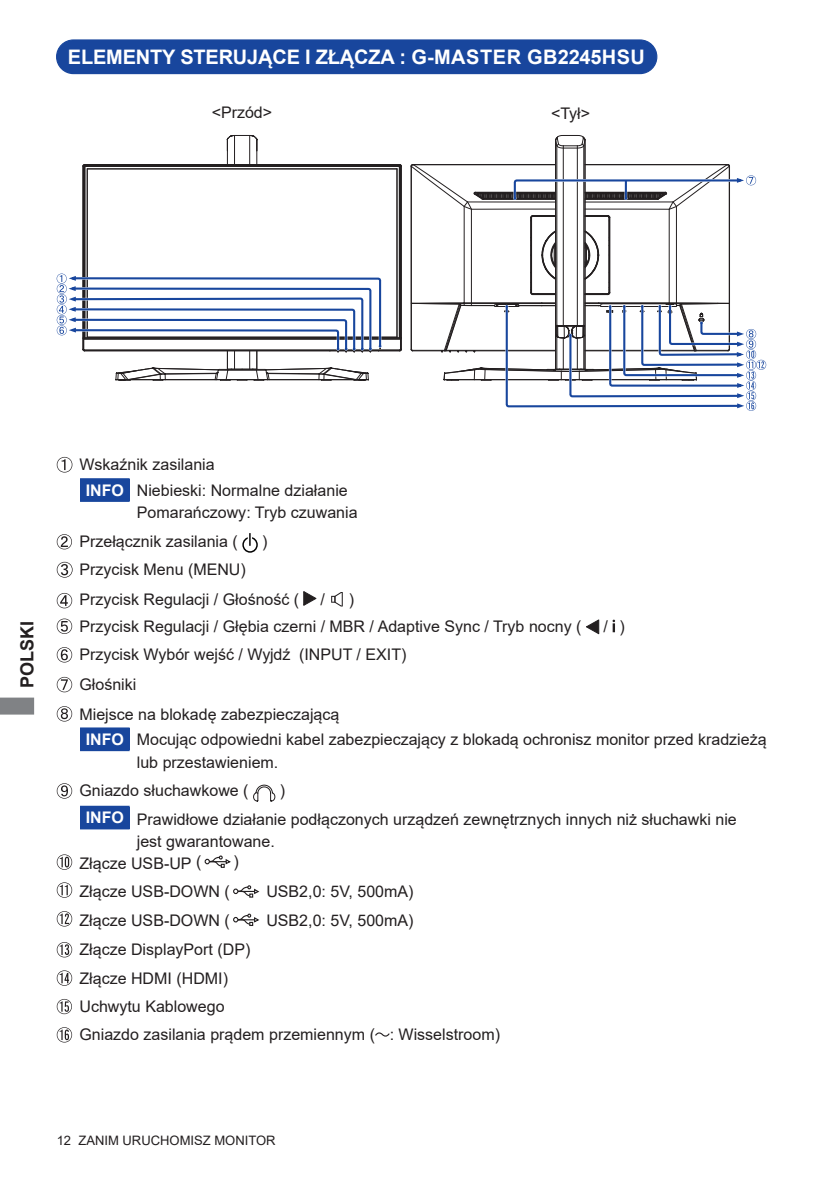
<style>
.page{position:relative;width:840px;height:1191px;background:#fff}
.page>*{position:absolute;margin:0;border:0;box-sizing:border-box;transform-origin:0 0}
.t1{font:700 20px "Arial";letter-spacing:-.01em;color:#fff}
.t2{font:700 18px "Arial";color:#231f20}
.t3{font:16px/28.4px "Arial";color:#231f20}
.t4{font:700 16px "Arial";color:#fff}
.t5{font:13px "Arial";color:#231f20}
</style>
<div class="page">
<svg style="left:0;top:697px;width:34px;height:17px"></svg>
<svg style="left:57px;top:457px;width:15px;height:15px"></svg>
<svg style="left:57px;top:534px;width:15px;height:15px"></svg>
<div style="left:242px;top:537px;width:16px;height:16px;border:1px solid #000;border-radius:50%"></div>
<svg style="left:247px;top:533px;width:5px;height:13px"></svg>
<svg style="left:249px;top:533px;width:1px;height:13px"></svg>
<svg style="left:57px;top:562px;width:15px;height:15px"></svg>
<svg style="left:57px;top:593px;width:15px;height:15px"></svg>
<svg style="left:303px;top:591px;width:13px;height:15px"></svg>
<svg style="left:340px;top:592px;width:3px;height:15px"></svg>
<svg style="left:331px;top:592px;width:11px;height:14px"></svg>
<svg style="left:57px;top:618px;width:15px;height:16px"></svg>
<svg style="left:586px;top:619px;width:13px;height:15px"></svg>
<svg style="left:612px;top:619px;width:2px;height:13px"></svg>
<svg style="left:57px;top:647px;width:15px;height:15px"></svg>
<svg style="left:57px;top:677px;width:15px;height:15px"></svg>
<svg style="left:57px;top:706px;width:15px;height:15px"></svg>
<svg style="left:57px;top:783px;width:15px;height:15px"></svg>
<svg style="left:253px;top:784px;width:22px;height:17px"></svg>
<svg style="left:57px;top:854px;width:15px;height:16px"></svg>
<svg style="left:204px;top:855px;width:27px;height:13px"></svg>
<svg style="left:57px;top:882px;width:15px;height:15px"></svg>
<svg style="left:233px;top:885px;width:27px;height:12px"></svg>
<svg style="left:57px;top:911px;width:15px;height:15px"></svg>
<svg style="left:233px;top:913px;width:27px;height:13px"></svg>
<svg style="left:57px;top:942px;width:15px;height:15px"></svg>
<svg style="left:57px;top:970px;width:15px;height:15px"></svg>
<svg style="left:57px;top:999px;width:15px;height:15px"></svg>
<svg style="left:57px;top:1027px;width:15px;height:15px"></svg>
<svg style="left:375px;top:1032px;width:14px;height:4px"></svg>
<div style="left:80px;top:479px;width:49px;height:22px;background:#18469d"></div>
<hr style="left:80px;top:500px;width:49px;height:2px;background:#18469d">
<hr style="left:80px;top:478px;width:49px;height:2px;background:#18469d">
<div style="left:80px;top:728px;width:49px;height:22px;background:#18469d"></div>
<hr style="left:80px;top:749px;width:49px;height:2px;background:#18469d">
<hr style="left:80px;top:727px;width:49px;height:2px;background:#18469d">
<div style="left:80px;top:806px;width:49px;height:22px;background:#18469d"></div>
<hr style="left:80px;top:827px;width:49px;height:2px;background:#18469d">
<hr style="left:80px;top:805px;width:49px;height:2px;background:#18469d">
<div style="left:57px;top:40px;width:599px;height:34px;background:#18469d;border-radius:17px"></div>
<div style="left:56px;top:39px;width:601px;height:35px;border:1px solid #18469d;border-radius:17px"></div>
<hr style="left:410px;top:166px;width:1px;height:183px;background:#231f20">
<hr style="left:411px;top:166px;width:1px;height:137px;background:#231f20">
<hr style="left:463px;top:206px;width:1px;height:97px;background:#231f20">
<hr style="left:471px;top:209px;width:1px;height:96px;background:#231f20">
<hr style="left:668px;top:209px;width:1px;height:95px;background:#231f20">
<hr style="left:675px;top:206px;width:1px;height:97px;background:#231f20">
<hr style="left:728px;top:166px;width:1px;height:183px;background:#231f20">
<hr style="left:555px;top:140px;width:1px;height:229px;background:#231f20">
<hr style="left:556px;top:146px;width:1px;height:223px;background:#231f20">
<hr style="left:562px;top:146px;width:1px;height:180px;background:#231f20">
<hr style="left:576px;top:146px;width:1px;height:180px;background:#231f20">
<hr style="left:583px;top:146px;width:1px;height:223px;background:#231f20">
<hr style="left:584px;top:140px;width:1px;height:229px;background:#231f20">
<svg style="left:555px;top:135px;width:30px;height:14px"></svg>
<svg style="left:410px;top:164px;width:345px;height:131px"></svg>
<svg style="left:410px;top:302px;width:355px;height:109px"></svg>
<svg style="left:57px;top:135px;width:345px;height:246px"></svg>
<p class="t1" style="left:68px;top:43px;width:578px">ELEMENTY STERUJĄCE I ZŁĄCZA : G-MASTER GB2245HSU</p>
<p class="t3" style="left:211px;top:98px;width:62px">&lt;Przód&gt;</p>
<p class="t3" style="left:550px;top:99px;width:41px">&lt;Tył&gt;</p>
<p class="t2" style="left:14px;top:688px;width:69px;rotate:-90deg">POLSKI</p>
<p class="t3" style="left:137px;top:452px;width:212px;line-height:25.6px;text-indent:-57px">Wskaźnik zasilania<br>Niebieski: Normalne działanie</p>
<p class="t3" style="left:79px;top:498px;width:279px;text-indent:57px">Pomarańczowy: Tryb czuwania<br>Przełącznik zasilania (</p>
<p class="t4" style="left:86px;top:479px;width:40px">INFO</p>
<p class="t3" style="left:262px;top:527px;width:7px">)</p>
<p class="t3" style="left:79px;top:554px;width:221px;line-height:29.6px">Przycisk Menu (MENU)<br>Przycisk Regulacji / Głośność (</p>
<p class="t3" style="left:79px;top:585px;width:503px;line-height:27px;text-indent:269px">)<br>Przycisk Regulacji / Głębia czerni / MBR / Adaptive Sync / Tryb nocny (</p>
<p class="t3" style="left:320px;top:585px;width:6px">/</p>
<p class="t3" style="left:603px;top:612px;width:23px">/ )</p>
<p class="t3" style="left:79px;top:639px;width:328px;line-height:29.8px">Przycisk Wybór wejść / Wyjdź (INPUT / EXIT)<br>Głośniki<br>Miejsce na blokadę zabezpieczającą</p>
<p class="t3" style="left:137px;top:728px;width:631px;line-height:22.6px">Mocując odpowiedni kabel zabezpieczający z blokadą ochronisz monitor przed kradzieżą lub przestawieniem.</p>
<p class="t3" style="left:79px;top:776px;width:170px">Gniazdo słuchawkowe (</p>
<p class="t4" style="left:86px;top:728px;width:40px">INFO</p>
<p class="t3" style="left:137px;top:776px;width:601px;text-indent:143px">)<br>Prawidłowe działanie podłączonych urządzeń zewnętrznych innych niż słuchawki nie</p>
<p class="t3" style="left:79px;top:831px;width:197px;line-height:21.4px;text-indent:57px">jest gwarantowane.<br>Złącze USB-UP (</p>
<p class="t4" style="left:86px;top:806px;width:40px">INFO</p>
<p class="t3" style="left:233px;top:847px;width:7px">)</p>
<p class="t3" style="left:79px;top:877px;width:152px">Złącze USB-DOWN (</p>
<p class="t3" style="left:266px;top:877px;width:149px">USB2,0: 5V, 500mA)</p>
<p class="t3" style="left:79px;top:905px;width:152px">Złącze USB-DOWN (</p>
<p class="t3" style="left:266px;top:905px;width:149px">USB2,0: 5V, 500mA)</p>
<p class="t3" style="left:79px;top:935px;width:422px">Złącze DisplayPort (DP)<br>Złącze HDMI (HDMI)<br>Uchwytu Kablowego<br>Gniazdo zasilania prądem przemiennym ( : Wisselstroom)</p>
<p class="t5" style="left:57px;top:1131px;width:220px">12 ZANIM URUCHOMISZ MONITOR</p>
</div>
